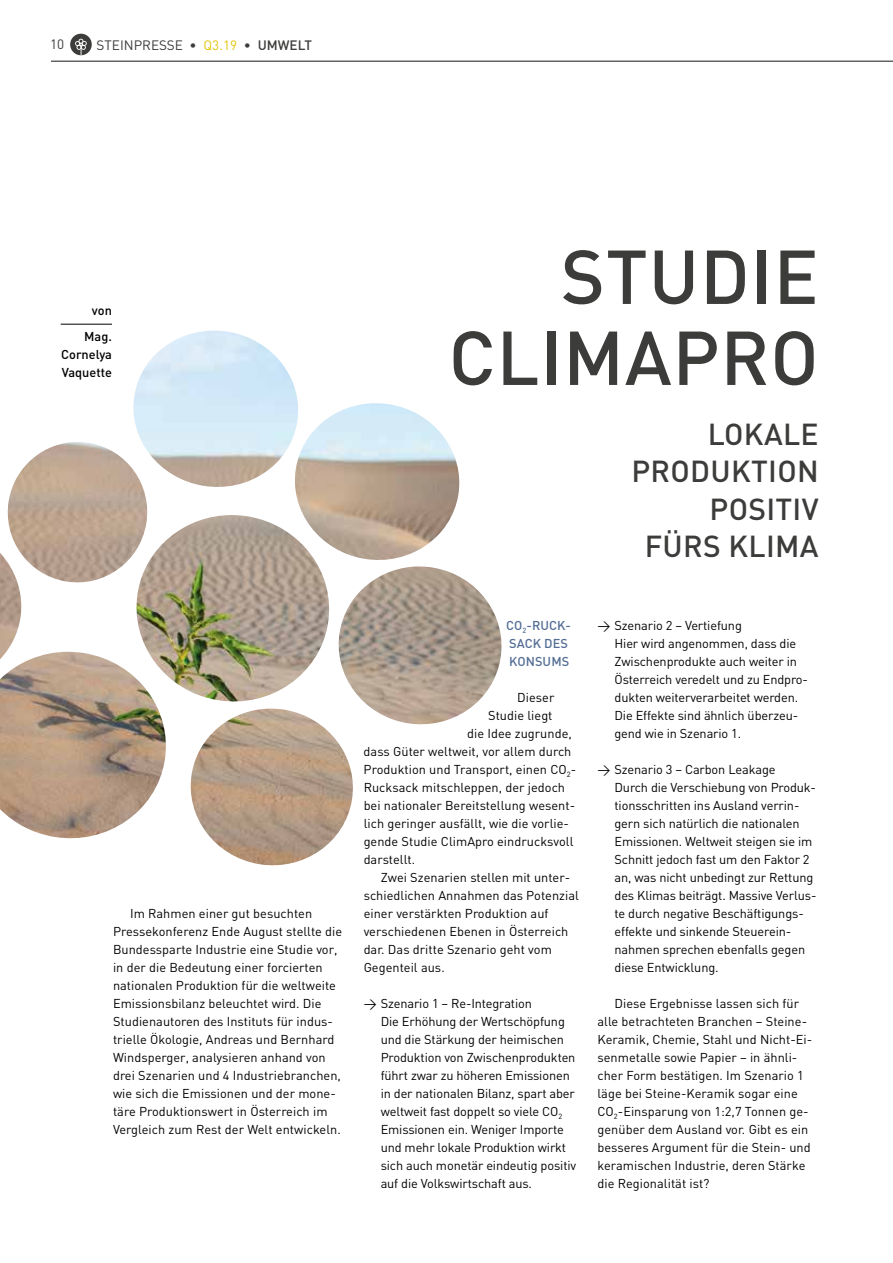
<style>
.page{position:relative;width:893px;height:1263px;background:#fff}
.page>*{position:absolute;margin:0;border:0;box-sizing:border-box;transform-origin:0 0}
.t1{font:500 75px/81px "DIN";letter-spacing:.01em;color:#3c3c3b;text-align:right}
.t2{font:500 30px/37.5px "DIN";letter-spacing:.01em;color:#3c3c3b;text-align:right}
.t3{font:13.5px "DIN";color:#3c3c3b}
.t4{font:12.75px/18px "DIN";color:#000}
.t5{font:500 12.75px/18px "DIN";letter-spacing:.005em;color:#546e95}
.t6{font:500 12.75px/25.5px "DIN";color:#000;text-align:right}
.s1{color:#e3c50e}
.s2{font-weight:500}
</style>
<div class="page">
<hr style="left:51px;top:61px;width:841px;height:1px;background:#3c3c3b">
<div style="left:70px;top:34px;width:22px;height:21px;background:#3c3c3b;border-radius:50%"></div>
<svg style="left:75px;top:39px;width:12px;height:16px"></svg>
<hr style="left:61px;top:324px;width:51px;height:1px;background:#000">
<img style="left:0;top:331px;width:502px;height:534px">
<p class="t3" style="left:50px;top:36px;width:16px">10</p>
<p class="t3" style="left:97px;top:37px;width:217px">STEINPRESSE • <span class="s1">Q3.19</span> • <span class="s2">UMWELT</span></p>
<p class="t6" style="left:84px;top:297px;width:29px">von<br>Mag.</p>
<p class="t6" style="left:61px;top:345px;width:52px;line-height:18px;text-align:left">Cornelya<br>Vaquette</p>
<h1 class="t1" style="left:449px;top:234px;width:372px">STUDIE<br>CLIMAPRO</h1>
<h2 class="t2" style="left:631px;top:414px;width:189px">LOKALE<br>PRODUKTION<br>POSITIV<br>FÜRS KLIMA</h2>
<p class="t4" style="left:113px;top:904px;width:231px;text-indent:17px">Im Rahmen einer gut besuchten Pressekonferenz Ende August stellte die Bundessparte Industrie eine Studie vor, in der die Bedeutung einer forcierten nationalen Produktion für die weltweite Emissionsbilanz beleuchtet wird. Die Studienautoren des Instituts für indus&shy;trielle Ökologie, Andreas und Bernhard Windsperger, analysieren anhand von drei Szenarien und 4 Industriebranchen, wie sich die Emissionen und der mone&shy;täre Produktionswert in Österreich im Vergleich zum Rest der Welt entwickeln.</p>
<p class="t5" style="left:506px;top:616px;width:66px">CO<sub>2</sub>-RUCK-<br>SACK DES<br>KONSUMS</p>
<p class="t4" style="left:517px;top:688px;width:39px">Dieser</p>
<p class="t4" style="left:488px;top:706px;width:66px">Studie liegt</p>
<p class="t4" style="left:467px;top:724px;width:106px">die Idee zugrunde,</p>
<p class="t4" style="left:364px;top:742px;width:209px">dass Güter weltweit, vor allem durch</p>
<p class="t4" style="left:364px;top:760px;width:214px">Produktion und Transport, einen CO<sub>2</sub>-</p>
<p class="t4" style="left:364px;top:778px;width:203px">Rucksack mitschleppen, der jedoch</p>
<p class="t4" style="left:364px;top:796px;width:213px">bei nationaler Bereitstellung wesent-</p>
<p class="t4" style="left:364px;top:814px;width:207px">lich geringer ausfällt, wie die vorlie-</p>
<p class="t4" style="left:364px;top:832px;width:211px">gende Studie ClimApro eindrucksvoll</p>
<p class="t4" style="left:364px;top:850px;width:53px">darstellt.</p>
<p class="t4" style="left:381px;top:868px;width:191px">Zwei Szenarien stellen mit unter-</p>
<p class="t4" style="left:364px;top:886px;width:217px">schiedlichen Annahmen das Potenzial</p>
<p class="t4" style="left:364px;top:904px;width:186px">einer verstärkten Produktion auf</p>
<p class="t4" style="left:364px;top:922px;width:206px">verschiedenen Ebenen in Österreich</p>
<p class="t4" style="left:364px;top:940px;width:190px">dar. Das dritte Szenario geht vom</p>
<p class="t4" style="left:364px;top:958px;width:83px">Gegenteil aus.</p>
<p class="t4" style="left:381px;top:994px;width:197px;text-indent:-17px">&gt; Szenario 1 – Re-Integration<br>Die Erhöhung der Wertschöpfung und die Stärkung der heimischen Produktion von Zwischenprodukten führt zwar zu höheren Emissionen in der nationalen Bilanz, spart aber weltweit fast doppelt so viele CO<sub>2<br></sub>Emissionen ein. Weniger Importe und mehr lokale Produktion wirkt sich auch monetär eindeutig positiv auf die Volkswirtschaft aus.</p>
<p class="t4" style="left:614px;top:616px;width:195px;text-indent:-17px">&gt; Szenario 2 – Vertiefung<br>Hier wird angenommen, dass die<br>Zwischenprodukte auch weiter in<br>Österreich veredelt und zu Endpro&shy;dukten weiterverarbeitet werden.<br>Die Effekte sind ähnlich überzeu&shy;gend wie in Szenario 1.</p>
<p class="t4" style="left:614px;top:760px;width:203px;text-indent:-17px">&gt; Szenario 3 – Carbon Leakage<br>Durch die Verschiebung von Produk&shy;tionsschritten ins Ausland verrin&shy;gern sich natürlich die nationalen Emissionen. Weltweit steigen sie im Schnitt jedoch fast um den Faktor 2 an, was nicht unbedingt zur Rettung des Klimas beiträgt. Massive Verlus&shy;te durch negative Beschäftigungs&shy;effekte und sinkende Steuerein&shy;nahmen sprechen ebenfalls gegen diese Entwicklung.</p>
<p class="t4" style="left:597px;top:994px;width:216px;text-indent:17px">Diese Ergebnisse lassen sich für alle betrachteten Branchen – Steine-Keramik, Chemie, Stahl und Nicht-Ei&shy;senmetalle sowie Papier – in ähnli&shy;cher Form bestätigen. Im Szenario 1 läge bei Steine-Keramik sogar eine CO<sub>2</sub>-Einsparung von 1:2,7 Tonnen ge&shy;genüber dem Ausland vor. Gibt es ein besseres Argument für die Stein- und keramischen Industrie, deren Stärke die Regionalität ist?</p>
</div>
